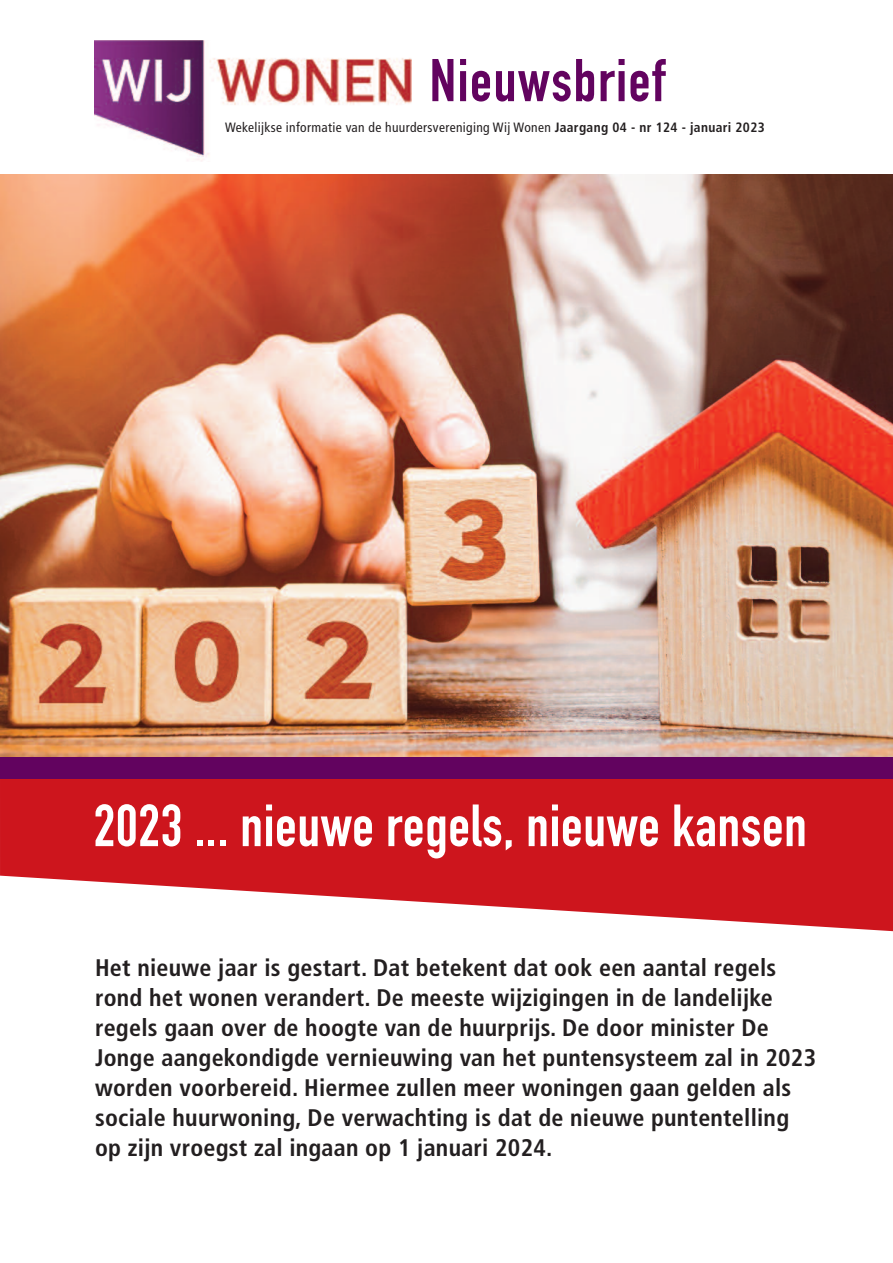
<style>
.page{position:relative;width:893px;height:1263px;background:#fff}
.page>*{position:absolute;margin:0;border:0;box-sizing:border-box;transform-origin:0 0}
.t1{font:59.25px "DIN Engschrift Std";letter-spacing:.025em;color:#62035f}
.t2{font:58.5px "DIN Engschrift Std";letter-spacing:.01em;color:#fff}
.t3{font:700 condensed 24px/30px "Frutiger";letter-spacing:.01em;color:#231f20}
.t4{font:condensed 13.5px "Frutiger";letter-spacing:.025em;color:#231f20}
.s1{font-weight:700}
</style>
<div class="page">
<img style="left:0;top:174px;width:893px;height:583px">
<svg style="left:0;top:778px;width:893px;height:153px;fill:#cd151d"></svg>
<img style="left:95px;top:40px;width:316px;height:122px">
<div style="left:0;top:757px;width:893px;height:21px;background:#62035f"></div>
<h1 class="t1" style="left:430px;top:59px;width:237px">Nieuwsbrief</h1>
<p class="t4" style="left:225px;top:122px;width:541px">Wekelijkse informatie van de huurdersvereniging Wij Wonen <span class="s1">Jaargang 04 - nr 124 - januari 2023</span></p>
<h2 class="t2" style="left:94px;top:804px;width:715px">2023 ... nieuwe regels, nieuwe kansen</h2>
<p class="t3" style="left:95px;top:955px;width:723px">Het nieuwe jaar is gestart. Dat betekent dat ook een aantal regels rond het wonen verandert. De meeste wijzigingen in de landelijke regels gaan over de hoogte van de huurprijs. De door minister De Jonge aangekondigde vernieuwing van het puntensysteem zal in 2023 worden voorbereid. Hiermee zullen meer woningen gaan gelden als sociale huurwoning, De verwachting is dat de nieuwe puntentelling op zijn vroegst zal ingaan op 1 januari 2024.</p>
</div>
